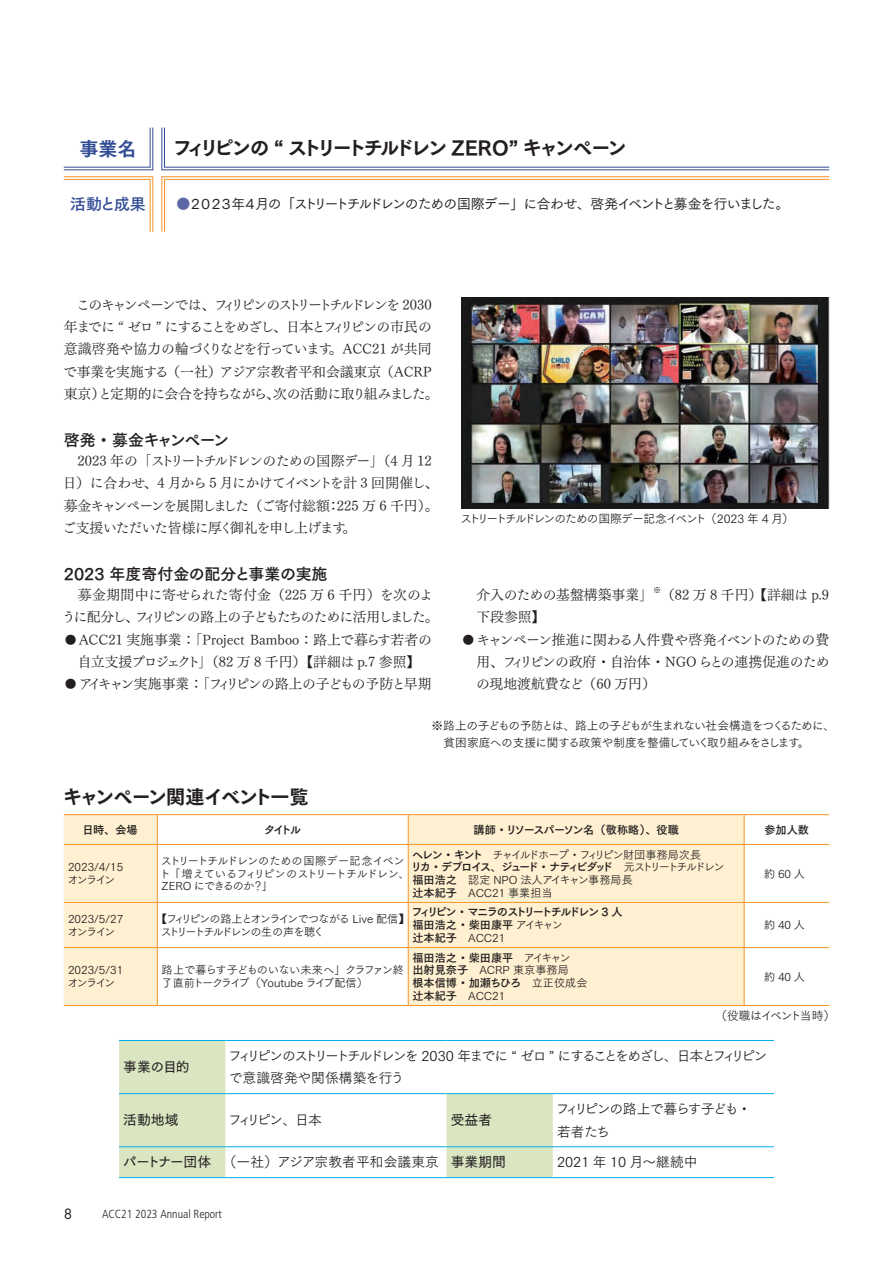
<style>
.page{position:relative;width:893px;height:1263px;background:#fff}
.page>*{position:absolute;margin:0;border:0;box-sizing:border-box;transform-origin:0 0}
.t1{font:19.2px "Tsuku Go Pro E";letter-spacing:-.16em;color:#231f20}
.t2{font:19.2px "Tsuku Go Pro E";letter-spacing:-.07em;color:#231f20}
.t3{font:19.2px "Tsuku Go Pro E";color:#344e96}
.t4{font:15.9px "Tsuku Go Pro B";letter-spacing:-.01em;color:#231f20}
.t5{font:15.9px "Tsuku Go Pro B";letter-spacing:-.055em;color:#231f20}
.t6{font:15.9px "Tsuku Go Pro B";letter-spacing:-.06em;color:#344e96}
.t7{font:13.8px/22.4px "Tsuku Min Pr 6 N R";letter-spacing:-.04em;color:#231f20}
.t8{font:13.8px/22.4px "Tsuku Min Pr 6 N R";letter-spacing:-.02em;color:#231f20;text-align:center}
.t9{font:13.8px/22.4px "Tsuku Min Pr 6 N R";letter-spacing:-.06em;color:#231f20}
.t10{font:13.8px/22.4px "Tsuku Go Pr 5 N R";letter-spacing:-.12em;color:#231f20}
.t11{font:13.8px "Tsuku Go Pro M";letter-spacing:-.1em;color:#231f20}
.t12{font:13.8px "Tsuku Go Pr 5 N R";color:#231f20}
.t13{font:13.8px/22.4px "Tsuku Go Pr 5 N R";letter-spacing:-.095em;color:#231f20}
.t14{font:13.8px "Tsuku Min Pr 6 N R";letter-spacing:-.015em;color:#231f20}
.t15{font:13.8px "Tsuku Min Pr 6 N R";color:#231f20}
.t16{font:13.8px "Tsuku Go Pr 5 N D";color:#231f20}
.t17{font:13.8px "Futura Std";color:#231f20}
.t18{font:11.7px/17px "Tsuku Go Pro R";letter-spacing:-.07em;color:#231f20}
.t19{font:11.7px "Tsuku Go Pr 5 N R";letter-spacing:-.085em;color:#231f20}
.t20{font:300 condensed 11.7px "Frutiger LT Std";color:#231f20}
.t21{font:11.1px/12.8px "Tsuku Go Pr 5 N R";letter-spacing:-.04em;color:#231f20}
.t22{font:11.1px/12.8px "Tsuku Go Pr 5 N R";letter-spacing:-.06em;color:#231f20}
.t23{font:11.1px/12.8px "Tsuku Go Pr 5 N R";color:#231f20}
.t24{font:11.1px/12.8px "Tsuku Go Pr 5 N R";letter-spacing:-.11em;color:#231f20}
.t25{font:11.1px/12.8px "Tsuku Go Pr 5 N R";letter-spacing:-.07em;color:#231f20}
.t26{font:11.1px/12.8px "Tsuku Go Pro B";letter-spacing:-.13em;color:#231f20}
.t27{font:11.1px "Tsuku Go Pro B";letter-spacing:-.19em;color:#231f20}
.t28{font:11.1px "Tsuku Go Pro B";color:#231f20}
.t29{font:11.1px "Tsuku Go Pr 5 N R";letter-spacing:-.095em;color:#231f20}
.t30{font:11.1px "Tsuku Go Pro B";letter-spacing:-.065em;color:#231f20}
.t31{font:11.1px "Tsuku Go Pro B";letter-spacing:-.1em;color:#231f20}
.t32{font:8.1px "Tsuku Min Pr 6 N R";color:#231f20}
.s1{color:#5d67a5}
.s2{font-family:"Tsuku Go Pro B"}
.s3{font-family:"Tsuku Go Pr 5 N D"}
.s4{font-family:"Tsuku Go Pr 5 N R"}
</style>
<div class="page">
<svg style="left:119px;top:1041px;width:434px;height:136px"></svg>
<hr style="left:119px;top:1040px;width:106px;height:1px;background:#00aeef">
<hr style="left:225px;top:1040px;width:221px;height:1px;background:#00aeef">
<hr style="left:446px;top:1040px;width:107px;height:1px;background:#00aeef">
<hr style="left:553px;top:1040px;width:221px;height:1px;background:#00aeef">
<hr style="left:119px;top:1093px;width:106px;height:1px;background:#00aeef">
<hr style="left:225px;top:1093px;width:221px;height:1px;background:#00aeef">
<hr style="left:446px;top:1093px;width:107px;height:1px;background:#00aeef">
<hr style="left:553px;top:1093px;width:221px;height:1px;background:#00aeef">
<hr style="left:119px;top:1146px;width:106px;height:1px;background:#00aeef">
<hr style="left:225px;top:1146px;width:221px;height:1px;background:#00aeef">
<hr style="left:446px;top:1146px;width:107px;height:1px;background:#00aeef">
<hr style="left:553px;top:1146px;width:221px;height:1px;background:#00aeef">
<hr style="left:119px;top:1177px;width:106px;height:1px;background:#00aeef">
<hr style="left:225px;top:1177px;width:221px;height:1px;background:#00aeef">
<hr style="left:446px;top:1177px;width:107px;height:1px;background:#00aeef">
<hr style="left:553px;top:1177px;width:221px;height:1px;background:#00aeef">
<svg style="left:63px;top:127px;width:90px;height:43px"></svg>
<svg style="left:161px;top:127px;width:669px;height:43px"></svg>
<svg style="left:63px;top:176px;width:90px;height:56px"></svg>
<svg style="left:161px;top:176px;width:669px;height:56px"></svg>
<img style="left:461px;top:298px;width:368px;height:210px">
<svg style="left:64px;top:815px;width:680px;height:190px;fill:#fef0d0"></svg>
<hr style="left:64px;top:814px;width:93px;height:1px;background:#f79328">
<hr style="left:157px;top:814px;width:251px;height:1px;background:#f79328">
<svg style="left:157px;top:815px;width:1px;height:29px"></svg>
<hr style="left:408px;top:814px;width:336px;height:1px;background:#f79328">
<svg style="left:408px;top:815px;width:1px;height:29px"></svg>
<hr style="left:744px;top:814px;width:85px;height:1px;background:#f79328">
<svg style="left:744px;top:815px;width:1px;height:29px"></svg>
<hr style="left:64px;top:844px;width:93px;height:1px;background:#f79328">
<hr style="left:157px;top:844px;width:251px;height:1px;background:#f79328">
<hr style="left:157px;top:845px;width:1px;height:57px;background:#f79328">
<hr style="left:408px;top:844px;width:336px;height:1px;background:#f79328">
<hr style="left:408px;top:845px;width:1px;height:57px;background:#f79328">
<hr style="left:744px;top:844px;width:85px;height:1px;background:#f79328">
<hr style="left:744px;top:845px;width:1px;height:57px;background:#f79328">
<hr style="left:64px;top:902px;width:93px;height:1px;background:#f79328">
<hr style="left:157px;top:902px;width:251px;height:1px;background:#f79328">
<hr style="left:157px;top:903px;width:1px;height:44px;background:#f79328">
<hr style="left:408px;top:902px;width:336px;height:1px;background:#f79328">
<hr style="left:408px;top:903px;width:1px;height:44px;background:#f79328">
<hr style="left:744px;top:902px;width:85px;height:1px;background:#f79328">
<hr style="left:744px;top:903px;width:1px;height:44px;background:#f79328">
<hr style="left:64px;top:947px;width:93px;height:1px;background:#f79328">
<hr style="left:157px;top:947px;width:251px;height:1px;background:#f79328">
<hr style="left:157px;top:948px;width:1px;height:57px;background:#f79328">
<hr style="left:408px;top:947px;width:336px;height:1px;background:#f79328">
<hr style="left:408px;top:948px;width:1px;height:57px;background:#f79328">
<hr style="left:744px;top:947px;width:85px;height:1px;background:#f79328">
<hr style="left:744px;top:948px;width:1px;height:57px;background:#f79328">
<hr style="left:64px;top:1005px;width:93px;height:1px;background:#f79328">
<hr style="left:157px;top:1005px;width:251px;height:1px;background:#f79328">
<hr style="left:408px;top:1005px;width:336px;height:1px;background:#f79328">
<hr style="left:744px;top:1005px;width:85px;height:1px;background:#f79328">
<h1 class="t3" style="left:79px;top:132px;width:59px">事業名</h1>
<h1 class="t1" style="left:173px;top:131px;width:455px">フィリピンの “ ストリートチルドレン ZERO” キャンペーン</h1>
<p class="t6" style="left:70px;top:190px;width:77px">活動と成果</p>
<p class="t11" style="left:176px;top:193px;width:614px"><span class="s1">●</span>2023年4月の「ストリートチルドレンのための国際デー」に合わせ、啓発イベントと募金を行いました。</p>
<p class="t9" style="left:63px;top:292px;width:377px">　このキャンペーンでは、フィリピンのストリートチルドレンを 2030年までに “ ゼロ ” にすることをめざし、日本とフィリピンの市民の意識啓発や協力の輪づくりなどを行っています。ACC21 が共同で事業を実施する（一社）アジア宗教者平和会議東京（ACRP東京）と定期的に会合を持ちながら、次の活動に取り組みました。</p>
<p class="t5" style="left:64px;top:426px;width:167px">啓発・募金キャンペーン</p>
<p class="t7" style="left:62px;top:448px;width:378px">　2023 年の「ストリートチルドレンのための国際デー」（4 月 12日）に合わせ、4 月から 5 月にかけてイベントを計 3 回開催し、募金キャンペーンを展開しました（ご寄付総額：225 万 6 千円）。ご支援いただいた皆様に厚く御礼を申し上げます。</p>
<p class="t4" style="left:64px;top:560px;width:265px">2023 年度寄付金の配分と事業の実施</p>
<p class="t8" style="left:62px;top:582px;width:378px">　募金期間中に寄せられた寄付金（225 万 6 千円）を次のように配分し、フィリピンの路上の子どもたちのために活用しました。・ACC21 実施事業：「Project Bamboo：路上で暮らす若者の自立支援プロジェクト」（82 万 8 千円）【詳細は p.7 参照】<br>・アイキャン実施事業：「フィリピンの路上の子どもの予防と早期</p>
<p class="t19" style="left:461px;top:508px;width:335px">ストリートチルドレンのための国際デー記念イベント（2023 年 4 月）</p>
<p class="t15" style="left:476px;top:582px;width:178px">介入のための基盤構築事業」</p>
<p class="t32" style="left:653px;top:583px;width:10px">※</p>
<p class="t7" style="left:661px;top:582px;width:170px">（82 万 8 千円）【詳細は p.9</p>
<p class="t7" style="left:476px;top:604px;width:71px">下段参照】</p>
<p class="t7" style="left:461px;top:627px;width:369px">・キャンペーン推進に関わる人件費や啓発イベントのための費</p>
<p class="t14" style="left:476px;top:649px;width:355px">用、フィリピンの政府・自治体・NGOらとの連携促進のため</p>
<p class="t15" style="left:476px;top:672px;width:181px">の現地渡航費など（60 万円）</p>
<h1 class="t2" style="left:63px;top:779px;width:247px">キャンペーン関連イベント一覧</h1>
<p class="t18" style="left:444px;top:716px;width:393px;text-indent:-12px">※路上の子どもの予防とは、路上の子どもが生まれない社会構造をつくるために、貧困家庭への支援に関する政策や制度を整備していく取り組みをさします。</p>
<p class="t31" style="left:83px;top:820px;width:57px">日時、会場</p>
<p class="t31" style="left:264px;top:820px;width:38px">タイトル</p>
<p class="t30" style="left:473px;top:820px;width:207px">講師・リソースパーソン名（敬称略）、役職</p>
<p class="t31" style="left:764px;top:820px;width:46px">参加人数</p>
<p class="t25" style="left:67px;top:860px;width:57px">2023/4/15オンライン</p>
<p class="t22" style="left:159px;top:853px;width:252px">ストリートチルドレンのための国際デー記念イベント「増えているフィリピンのストリートチルドレン、<br>ZERO にできるのか？」</p>
<p class="t29" style="left:412px;top:845px;width:290px"><span class="s2">ヘレン・キント</span>　チャイルドホープ・フィリピン財団事務局次長</p>
<p class="t27" style="left:411px;top:857px;width:315px">リカ・デブロイス<span class="s3">、</span>ジュード・ナティビダッド<span class="s4">　元ストリートチルドレン</span></p>
<p class="t23" style="left:412px;top:872px;width:222px"><span class="s2">福田浩之</span>　認定 NPO 法人アイキャン事務局長<span class="s2">辻本紀子</span>　ACC21 事業担当</p>
<p class="t21" style="left:764px;top:866px;width:43px">約60人</p>
<p class="t25" style="left:67px;top:911px;width:57px">2023/5/27オンライン</p>
<p class="t24" style="left:161px;top:911px;width:250px;text-indent:-5px">【フィリピンの路上とオンラインでつながる Live 配信】ストリートチルドレンの生の声を聴く</p>
<p class="t26" style="left:411px;top:905px;width:213px">フィリピン・マニラのストリートチルドレン 3 人福田浩之・柴田康平 <span class="s4">アイキャン</span></p>
<p class="t21" style="left:412px;top:930px;width:94px"><span class="s2">辻本紀子</span>　ACC21</p>
<p class="t25" style="left:67px;top:963px;width:57px">2023/5/31オンライン</p>
<p class="t21" style="left:162px;top:963px;width:244px">路上で暮らす子どものいない未来へ」クラファン終了直前トークライブ（Youtube ライブ配信）</p>
<p class="t28" style="left:412px;top:948px;width:160px">福田浩之・柴田康平<span class="s4">　アイキャン</span></p>
<p class="t23" style="left:412px;top:963px;width:158px"><span class="s2">出射見奈子</span>　ACRP 東京事務局</p>
<p class="t28" style="left:412px;top:973px;width:177px">根本信博・加瀬ちひろ<span class="s4">　立正佼成会</span></p>
<p class="t21" style="left:412px;top:988px;width:94px"><span class="s2">辻本紀子</span>　ACC21</p>
<p class="t21" style="left:764px;top:918px;width:43px">約40人</p>
<p class="t21" style="left:764px;top:969px;width:43px">約40人</p>
<p class="t19" style="left:715px;top:1006px;width:121px">（役職はイベント当時）</p>
<p class="t16" style="left:123px;top:1055px;width:68px">事業の目的</p>
<p class="t10" style="left:228px;top:1044px;width:541px">フィリピンのストリートチルドレンを 2030 年までに “ ゼロ ” にすることをめざし、日本とフィリピンで意識啓発や関係構築を行う</p>
<p class="t16" style="left:123px;top:1108px;width:57px">活動地域</p>
<p class="t13" style="left:228px;top:1108px;width:95px">フィリピン、日本</p>
<p class="t16" style="left:451px;top:1108px;width:43px">受益者</p>
<p class="t13" style="left:556px;top:1097px;width:197px">フィリピンの路上で暮らす子ども・若者たち</p>
<p class="t12" style="left:123px;top:1150px;width:385px"><span class="s3">パートナー団体</span> （一社）アジア宗教者平和会議東京 <span class="s3">事業期間</span></p>
<p class="t12" style="left:557px;top:1150px;width:142px">2021 年 10 月～継続中</p>
<p class="t17" style="left:64px;top:1205px;width:10px">8</p>
<p class="t20" style="left:102px;top:1208px;width:121px">ACC21 2023 Annual Report</p>
</div>
